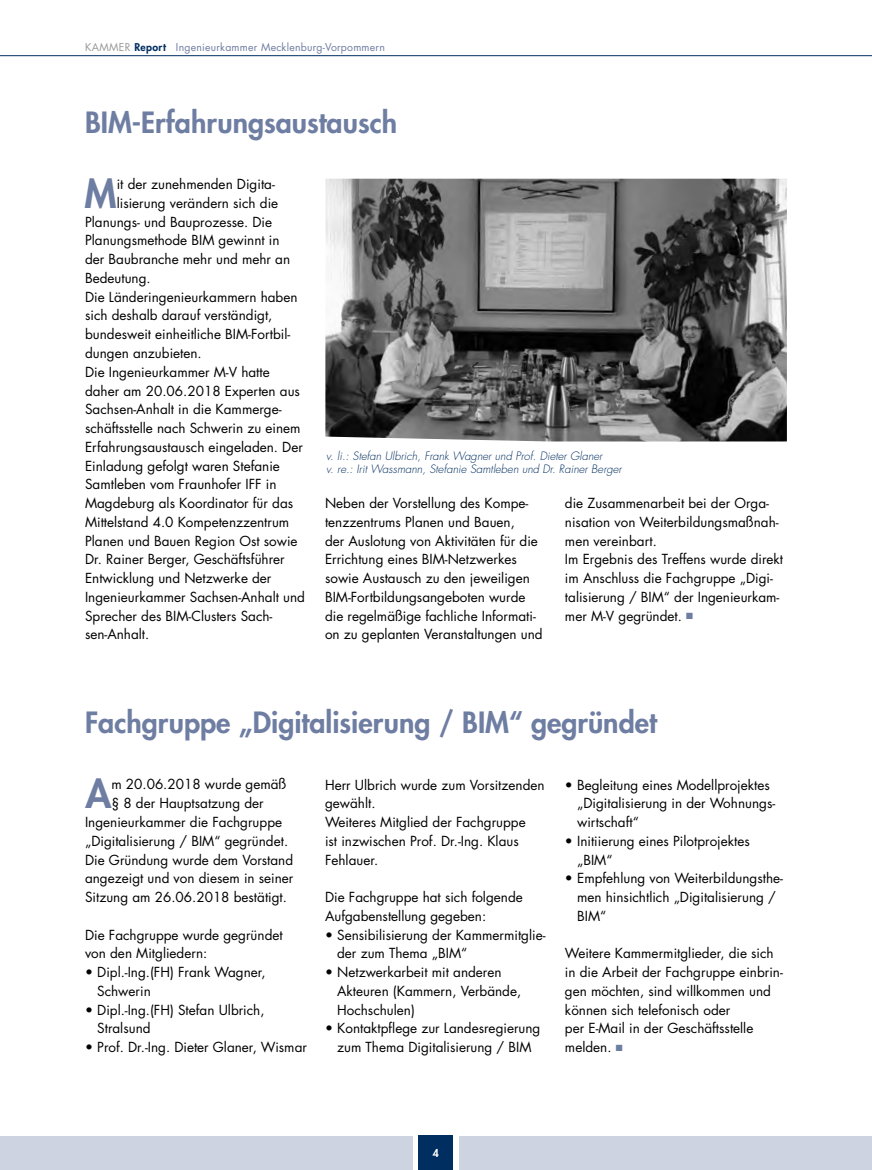
<style>
.page{position:relative;width:872px;height:1170px;background:#fff}
.page>*{position:absolute;margin:0;border:0;box-sizing:border-box;transform-origin:0 0}
.t1{font:800 38.4px "Futura";color:#6e7da2}
.t2{font:800 28.5px "Futura";color:#6e7da2}
.t3{font:13.5px/18.8px "Futura";color:#000}
.t4{font:italic 300 11.25px/12.8px "Futura";color:#002e60}
.t5{font:10.5px "Futura";letter-spacing:.02em;color:#6e7da2}
.t6{font:800 10.5px "Futura";color:#fff}
.s1{color:#989898}
.s2{font-weight:800;color:#002e60}
.s3{color:#6e7da2}
</style>
<div class="page">
<div style="left:0;top:1135px;width:412px;height:34px;background:#ced3e2"></div>
<div style="left:419px;top:1135px;width:34px;height:34px;background:#002e60"></div>
<hr style="left:0;top:55px;width:872px;height:1px;background:#002e60">
<div style="left:459px;top:1135px;width:413px;height:34px;background:#ced3e2"></div>
<img style="left:325px;top:179px;width:462px;height:262px">
<p class="t5" style="left:85px;top:40px;width:301px"><span class="s1">KAMMER</span> <span class="s2">Report</span> Ingenieurkammer Mecklenburg-Vorpommern</p>
<h2 class="t2" style="left:85px;top:103px;width:313px">BIM-Erfahrungsaustausch</h2>
<h1 class="t1" style="left:85px;top:168px;width:34px">M</h1>
<p class="t3" style="left:117px;top:174px;width:160px">it der zunehmenden Digita-</p>
<p class="t3" style="left:117px;top:193px;width:163px">lisierung verändern sich die</p>
<p class="t3" style="left:85px;top:212px;width:189px">Planungs- und Bauprozesse. Die</p>
<p class="t3" style="left:85px;top:231px;width:196px">Planungsmethode BIM gewinnt in</p>
<p class="t3" style="left:85px;top:249px;width:207px">der Baubranche mehr und mehr an</p>
<p class="t3" style="left:85px;top:268px;width:67px">Bedeutung.</p>
<p class="t3" style="left:85px;top:287px;width:214px">Die Länderingenieurkammern haben</p>
<p class="t3" style="left:85px;top:306px;width:189px">sich deshalb darauf verständigt,</p>
<p class="t3" style="left:85px;top:324px;width:207px">bundesweit einheitliche BIM-Fortbil-</p>
<p class="t3" style="left:85px;top:343px;width:118px">dungen anzubieten.</p>
<p class="t3" style="left:85px;top:362px;width:186px">Die Ingenieurkammer M-V hatte</p>
<p class="t3" style="left:85px;top:381px;width:216px">daher am 20.06.2018 Experten aus</p>
<p class="t3" style="left:85px;top:399px;width:198px">Sachsen-Anhalt in die Kammerge-</p>
<p class="t3" style="left:85px;top:418px;width:217px">schäftsstelle nach Schwerin zu einem</p>
<p class="t3" style="left:85px;top:437px;width:219px">Erfahrungsaustausch eingeladen. Der</p>
<p class="t3" style="left:85px;top:456px;width:196px">Einladung gefolgt waren Stefanie</p>
<p class="t3" style="left:85px;top:474px;width:193px">Samtleben vom Fraunhofer IFF in</p>
<p class="t3" style="left:85px;top:493px;width:210px">Magdeburg als Koordinator für das</p>
<p class="t3" style="left:85px;top:512px;width:206px">Mittelstand 4.0 Kompetenzzentrum</p>
<p class="t3" style="left:85px;top:531px;width:214px">Planen und Bauen Region Ost sowie</p>
<p class="t3" style="left:85px;top:550px;width:201px">Dr. Rainer Berger, Geschäftsführer</p>
<p class="t3" style="left:85px;top:568px;width:188px">Entwicklung und Netzwerke der</p>
<p class="t3" style="left:85px;top:587px;width:221px">Ingenieurkammer Sachsen-Anhalt und</p>
<p class="t3" style="left:85px;top:606px;width:189px">Sprecher des BIM-Clusters Sach-</p>
<p class="t3" style="left:85px;top:625px;width:66px">sen-Anhalt.</p>
<p class="t4" style="left:326px;top:450px;width:297px">v. li.: Stefan Ulbrich, Frank Wagner und Prof. Dieter Glaner<br>v. re.: Irit Wassmann, Stefanie Samtleben und Dr. Rainer Berger</p>
<p class="t3" style="left:325px;top:493px;width:219px">Neben der Vorstellung des Kompe&shy;tenzzentrums Planen und Bauen,<br>der Auslotung von Aktivitäten für die Errichtung eines BIM-Netzwerkes sowie Austausch zu den jeweiligen BIM-Fortbildungsangeboten wurde die regelmäßige fachliche Informati&shy;on zu geplanten Veranstaltungen und</p>
<p class="t3" style="left:565px;top:493px;width:220px">die Zusammenarbeit bei der Orga&shy;nisation von Weiterbildungsmaßnah&shy;men vereinbart.<br>Im Ergebnis des Treffens wurde direkt im Anschluss die Fachgruppe „Digi&shy;talisierung / BIM“ der Ingenieurkam&shy;mer M-V gegründet. <span class="s3">■</span></p>
<h2 class="t2" style="left:85px;top:703px;width:573px">Fachgruppe „Digitalisierung / BIM“ gegründet</h2>
<h1 class="t1" style="left:85px;top:768px;width:27px">A</h1>
<p class="t3" style="left:111px;top:774px;width:176px">m 20.06.2018 wurde gemäß</p>
<p class="t3" style="left:325px;top:775px;width:221px">Herr Ulbrich wurde zum Vorsitzenden gewählt.<br>Weiteres Mitglied der Fachgruppe<br>ist inzwischen Prof. Dr.-Ing. Klaus<br>Fehlauer.</p>
<p class="t3" style="left:325px;top:887px;width:199px">Die Fachgruppe hat sich folgende<br>Aufgabenstellung gegeben:</p>
<p class="t3" style="left:337px;top:925px;width:210px;text-indent:-12px">• Sensibilisierung der Kammermitglie&shy;der zum Thema „BIM“</p>
<p class="t3" style="left:337px;top:962px;width:186px;text-indent:-12px">• Netzwerkarbeit mit anderen<br>Akteuren (Kammern, Verbände,<br>Hochschulen)</p>
<p class="t3" style="left:325px;top:1018px;width:217px;text-align:center">• Kontaktpflege zur Landesregierung zum Thema Digitalisierung / BIM</p>
<p class="t3" style="left:577px;top:775px;width:200px;text-indent:-12px">• Begleitung eines Modellprojektes „Digitalisierung in der Wohnungs&shy;wirtschaft“</p>
<p class="t3" style="left:577px;top:831px;width:174px;text-indent:-12px">• Initiierung eines Pilotprojektes „BIM“</p>
<p class="t3" style="left:577px;top:868px;width:207px;text-indent:-12px">• Empfehlung von Weiterbildungsthe&shy;men hinsichtlich „Digitalisierung /<br>BIM“</p>
<p class="t3" style="left:565px;top:943px;width:219px">Weitere Kammermitglieder, die sich in die Arbeit der Fachgruppe einbrin&shy;gen möchten, sind willkommen und können sich telefonisch oder<br>per E-Mail in der Geschäftsstelle melden. <span class="s3">■</span></p>
<p class="t3" style="left:111px;top:793px;width:154px">§ 8 der Hauptsatzung der</p>
<p class="t3" style="left:85px;top:812px;width:198px">Ingenieurkammer die Fachgruppe</p>
<p class="t3" style="left:85px;top:831px;width:205px">„Digitalisierung / BIM“ gegründet.</p>
<p class="t3" style="left:85px;top:849px;width:210px">Die Gründung wurde dem Vorstand</p>
<p class="t3" style="left:85px;top:868px;width:210px">angezeigt und von diesem in seiner</p>
<p class="t3" style="left:85px;top:887px;width:203px">Sitzung am 26.06.2018 bestätigt.</p>
<p class="t3" style="left:85px;top:924px;width:199px">Die Fachgruppe wurde gegründet von den Mitgliedern:</p>
<p class="t3" style="left:97px;top:962px;width:170px;text-indent:-12px">• Dipl.-Ing.(FH) Frank Wagner,<br>Schwerin</p>
<p class="t3" style="left:97px;top:999px;width:169px;text-indent:-12px">• Dipl.-Ing.(FH) Stefan Ulbrich,<br>Stralsund</p>
<p class="t3" style="left:85px;top:1037px;width:223px">• Prof. Dr.-Ing. Dieter Glaner, Wismar</p>
<p class="t6" style="left:433px;top:1145px;width:8px">4</p>
</div>
